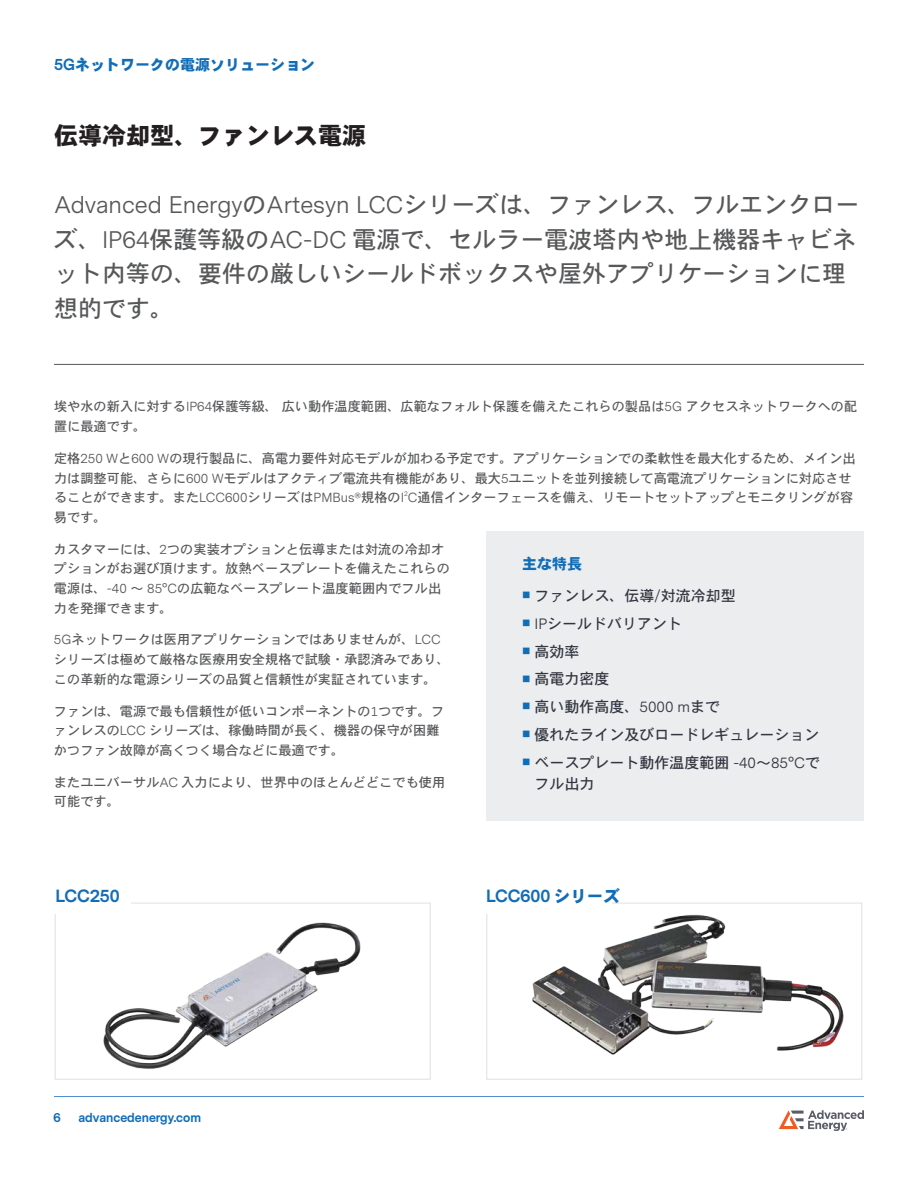
<style>
.page{position:relative;width:918px;height:1188px;background:#fff}
.page>*{position:absolute;margin:0;border:0;box-sizing:border-box;transform-origin:0 0}
.t1{font:24px/34.5px "DFHS Gothic W5 WIN RKSJ H";color:#57585a}
.t2{font:24px "Messina Sans";color:#57585a}
.t3{font:24px "DFHS Gothic W9 WIN RKSJ H";color:#231f20}
.t4{font:700 16.5px "Messina Sans";color:#126db7}
.t5{font:15px/21px "DFHS Gothic W5 WIN RKSJ H";color:#323640}
.t6{font:15px "DFHS Gothic W9 WIN RKSJ H";color:#126db7}
.t7{font:13.2px/19.8px "DFHS Gothic W5 WIN RKSJ H";color:#57585a}
.t8{font:700 12px "Messina Sans";color:#126db7}
.t9{font:6.6px "Messina Sans";color:#57585a}
.s1{font-family:"Messina Sans";font-weight:700}
.s2{font-family:"DFHS Gothic W5 WIN RKSJ H"}
.s3{font-family:"Messina Sans"}
.s4{color:#126db7}
.s5{font-family:"DFHS Gothic W9 WIN RKSJ H";font-weight:400}
</style>
<div class="page">
<hr style="left:54px;top:1096px;width:810px;height:1px;background:#5090cc">
<svg style="left:779px;top:1110px;width:85px;height:21px"></svg>
<div style="left:486px;top:903px;width:376px;height:177px;border:1px solid #e2e4e2"></div>
<div style="left:55px;top:903px;width:376px;height:177px;border:1px solid #e2e4e2"></div>
<div style="left:478px;top:890px;width:134px;height:24px;background:#fff"></div>
<div style="left:45px;top:890px;width:86px;height:24px;background:#fff"></div>
<div style="left:486px;top:531px;width:378px;height:290px;background:#ebedef"></div>
<hr style="left:54px;top:364px;width:810px;height:1px;background:#57585a">
<img style="left:103px;top:922px;width:258px;height:147px">
<img style="left:532px;top:904px;width:314px;height:151px">
<p class="t6" style="left:54px;top:57px;width:263px"><span class="s1">5G</span>ネットワークの電源ソリューション</p>
<h1 class="t3" style="left:54px;top:124px;width:313px">伝導冷却型、ファンレス電源</h1>
<h1 class="t2" style="left:54px;top:190px;width:807px">Advanced Energy<span class="s2">の</span>Artesyn LCC<span class="s2">シリーズは、ファンレス、フルエンクロー</span></h1>
<h1 class="t1" style="left:54px;top:222px;width:804px">ズ、<span class="s3">IP64</span>保護等級の<span class="s3">AC-DC</span> 電源で、セルラー電波塔内や地上機器キャビネット内等の、要件の厳しいシールドボックスや屋外アプリケーションに理想的です。</h1>
<p class="t7" style="left:54px;top:397px;width:805px">埃や水の新入に対する<span class="s3">IP64</span>保護等級、広い動作温度範囲、広範なフォルト保護を備えたこれらの製品は<span class="s3">5G</span> アクセスネットワークへの配置に最適です。</p>
<p class="t7" style="left:54px;top:448px;width:803px">定格<span class="s3">250 W</span>と<span class="s3">600 W</span>の現行製品に、高電力要件対応モデルが加わる予定です。アプリケーションでの柔軟性を最大化するため、メイン出力は調整可能、さらに<span class="s3">600 W</span>モデルはアクティブ電流共有機能があり、最大<span class="s3">5</span>ユニットを並列接続して高電流プリケーションに対応させることができます。また<span class="s3">LCC600</span>シリーズは<span class="s3">PMBus®</span>規格の<span class="s3">I C</span>通信インターフェースを備え、リモートセットアップとモニタリングが容</p>
<p class="t9" style="left:404px;top:489px;width:5px">2</p>
<p class="t7" style="left:54px;top:507px;width:54px">易です。</p>
<p class="t7" style="left:54px;top:539px;width:397px">カスタマーには、<span class="s3">2</span>つの実装オプションと伝導または対流の冷却オプションがお選び頂けます。放熱ベースプレートを備えたこれらの電源は、<span class="s3">-40</span> ～ <span class="s3">85°C</span>の広範なベースプレート温度範囲内でフル出力を発揮できます。</p>
<p class="t7" style="left:54px;top:630px;width:397px"><span class="s3">5G</span>ネットワークは医用アプリケーションではありませんが、<span class="s3">LCC</span>シリーズは極めて厳格な医療用安全規格で試験・承認済みであり、この革新的な電源シリーズの品質と信頼性が実証されています。</p>
<p class="t7" style="left:54px;top:701px;width:392px">ファンは、電源で最も信頼性が低いコンポーネントの<span class="s3">1</span>つです。ファンレスの<span class="s3">LCC</span> シリーズは、稼働時間が長く、機器の保守が困難かつファン故障が高くつく場合などに最適です。</p>
<p class="t7" style="left:54px;top:772px;width:393px">またユニバーサル<span class="s3">AC</span> 入力により、世界中のほとんどどこでも使用可能です。</p>
<p class="t6" style="left:522px;top:557px;width:61px">主な特長</p>
<p class="t5" style="left:522px;top:585px;width:215px"><span class="s4">■</span> ファンレス、伝導<span class="s3">/</span>対流冷却型</p>
<p class="t5" style="left:522px;top:613px;width:162px"><span class="s4">■</span> <span class="s3">IP</span>シールドバリアント</p>
<p class="t5" style="left:522px;top:641px;width:59px"><span class="s4">■</span> 高効率</p>
<p class="t5" style="left:522px;top:669px;width:89px"><span class="s4">■</span> 高電力密度</p>
<p class="t5" style="left:522px;top:696px;width:200px"><span class="s4">■</span> 高い動作高度、<span class="s3">5000 m</span>まで</p>
<p class="t5" style="left:522px;top:724px;width:299px"><span class="s4">■</span> 優れたライン及びロードレギュレーション</p>
<p class="t5" style="left:535px;top:752px;width:287px;text-indent:-13px"><span class="s4">■</span> ベースプレート動作温度範囲 <span class="s3">-40</span>～<span class="s3">85°C</span>でフル出力</p>
<p class="t4" style="left:56px;top:884px;width:66px">LCC250</p>
<p class="t4" style="left:486px;top:885px;width:135px">LCC600 <span class="s5">シリーズ</span></p>
<p class="t8" style="left:53px;top:1109px;width:9px">6</p>
<p class="t8" style="left:78px;top:1109px;width:124px">advancedenergy.com</p>
</div>
